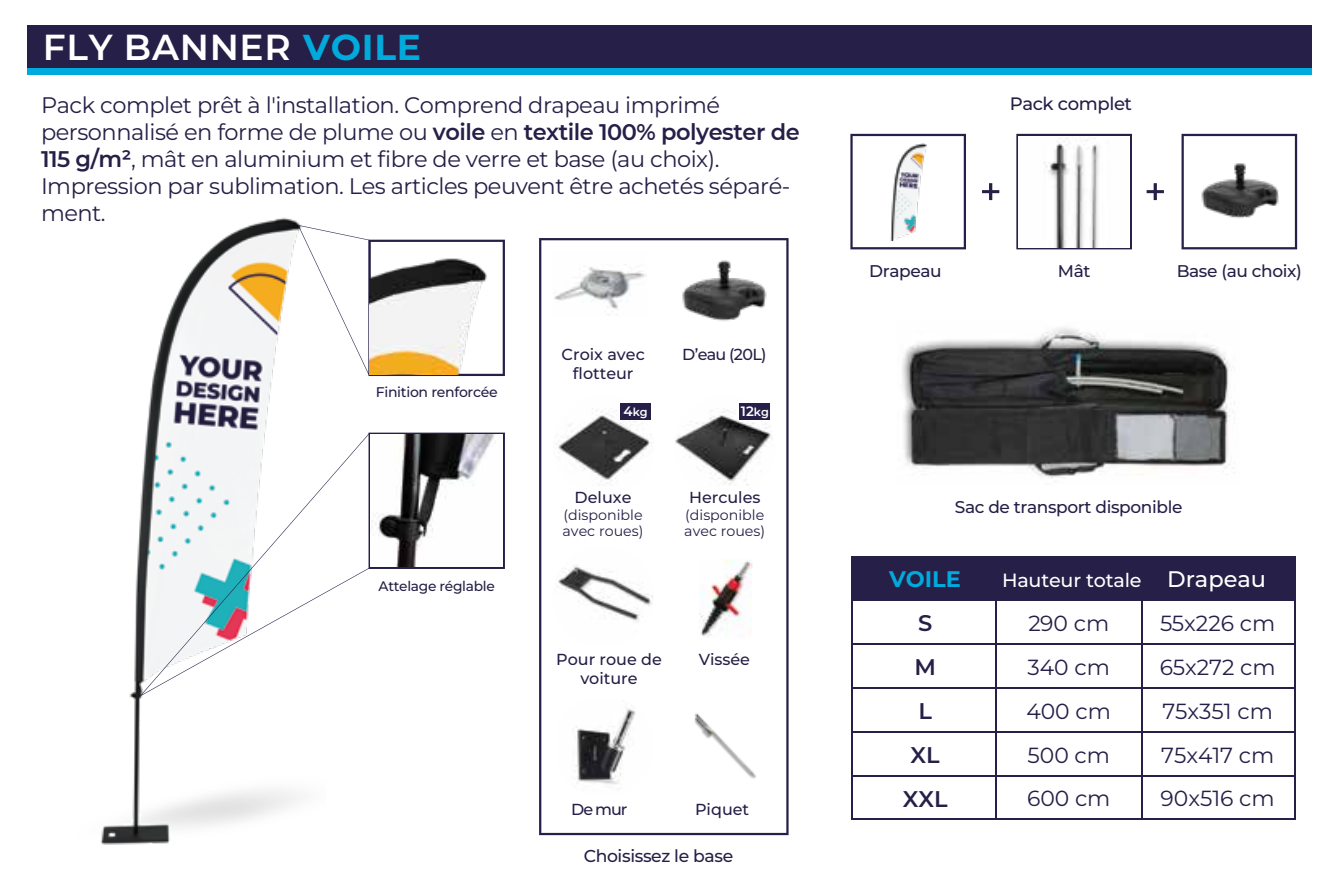
<style>
.page{position:relative;width:1340px;height:893px;background:#fff}
.page>*{position:absolute;margin:0;border:0;box-sizing:border-box;transform-origin:0 0}
.t1{font:600 36px "Montserrat";letter-spacing:.02em;color:#fff}
.t2{font:22.5px/27px "Montserrat";letter-spacing:-.02em;color:#261f47}
.t3{font:600 22.5px/43.9px "Montserrat";color:#261f47;text-align:center}
.t4{font:700 22.5px "Montserrat";color:#00aadc}
.t5{font:21.82px/43.9px "Montserrat";color:#261f47;text-align:justify}
.t6{font:500 19.12px "Montserrat";letter-spacing:-.01em;color:#fff}
.t7{font:500 18px "Montserrat";letter-spacing:-.02em;color:#261f47}
.t8{font:500 17.1px "Montserrat";letter-spacing:-.02em;color:#261f47}
.t9{font:500 16.88px "Montserrat";letter-spacing:-.02em;color:#261f47}
.t10{font:500 15.97px/19.1px "Montserrat";color:#261f47;text-align:center}
.t11{font:14.17px/16.7px "Montserrat";color:#261f47}
.t12{font:500 13.95px "Montserrat";letter-spacing:-.02em;color:#261f47}
.t13{font:500 13.72px "Montserrat";letter-spacing:-.02em;color:#261f47}
.t14{font:600 13.5px "Montserrat";color:#fff}
.t15{font:600 11.25px "Montserrat";color:#fff}
.s1{font-weight:700;color:#00aadc}
.s2{font-weight:600}
.s3{font-size:13.5px}
.s4{font-size:11.25px}
.s5{font-size:22.5px}
</style>
<div class="page">
<img style="left:100px;top:217px;width:201px;height:628px">
<div style="left:28px;top:26px;width:1284px;height:42px;background:#261f47"></div>
<div style="left:851px;top:556px;width:444px;height:44px;background:#261f47"></div>
<hr style="left:851px;top:600px;width:171px;height:1px;background:#261f47">
<hr style="left:1022px;top:600px;width:273px;height:1px;background:#261f47">
<hr style="left:851px;top:644px;width:171px;height:1px;background:#261f47">
<hr style="left:1022px;top:644px;width:273px;height:1px;background:#261f47">
<hr style="left:851px;top:687px;width:171px;height:1px;background:#261f47">
<hr style="left:1022px;top:687px;width:273px;height:1px;background:#261f47">
<hr style="left:851px;top:731px;width:171px;height:1px;background:#261f47">
<hr style="left:1022px;top:731px;width:273px;height:1px;background:#261f47">
<hr style="left:851px;top:775px;width:171px;height:1px;background:#261f47">
<hr style="left:1022px;top:775px;width:273px;height:1px;background:#261f47">
<hr style="left:995px;top:600px;width:2px;height:219px;background:#261f47">
<hr style="left:851px;top:556px;width:1px;height:263px;background:#261f47">
<hr style="left:1141px;top:600px;width:1px;height:219px;background:#261f47">
<hr style="left:1294px;top:556px;width:1px;height:263px;background:#261f47">
<hr style="left:851px;top:819px;width:444px;height:1px;background:#261f47">
<svg style="left:1181px;top:134px;width:116px;height:115px"></svg>
<svg style="left:1016px;top:134px;width:115px;height:115px"></svg>
<svg style="left:850px;top:134px;width:116px;height:115px"></svg>
<svg style="left:982px;top:183px;width:17px;height:17px"></svg>
<svg style="left:1146px;top:183px;width:17px;height:17px"></svg>
<svg style="left:370px;top:433px;width:135px;height:136px"></svg>
<svg style="left:139px;top:433px;width:231px;height:264px"></svg>
<svg style="left:298px;top:225px;width:207px;height:151px"></svg>
<div style="left:28px;top:68px;width:1284px;height:7px;background:#00aadc"></div>
<img style="left:371px;top:435px;width:131px;height:132px">
<img style="left:1184px;top:141px;width:111px;height:97px">
<img style="left:1018px;top:136px;width:111px;height:111px">
<img style="left:369px;top:241px;width:133px;height:134px">
<img style="left:902px;top:327px;width:333px;height:151px">
<img style="left:890px;top:143px;width:36px;height:97px">
<svg style="left:539px;top:238px;width:249px;height:597px"></svg>
<div style="left:620px;top:404px;width:31px;height:16px;background:#261f47"></div>
<div style="left:739px;top:404px;width:31px;height:16px;background:#261f47"></div>
<img style="left:558px;top:700px;width:94px;height:94px">
<img style="left:553px;top:546px;width:100px;height:99px">
<img style="left:553px;top:251px;width:93px;height:66px">
<img style="left:682px;top:706px;width:84px;height:84px">
<img style="left:699px;top:559px;width:53px;height:80px">
<img style="left:674px;top:253px;width:98px;height:72px">
<h1 class="t1" style="left:43px;top:22px;width:380px">FLY BANNER <span class="s1">VOILE</span></h1>
<p class="t2" style="left:41px;top:90px;width:760px">Pack complet prêt à l'installation. Comprend drapeau imprimé personnalisé en forme de plume ou <span class="s2">voile</span> en <span class="s2">textile 100% polyester de 115 g/m²</span>, mât en aluminium et fibre de verre et base (au choix).<br>Impression par sublimation. Les articles peuvent être achetés séparé&shy;ment.</p>
<p class="t12" style="left:376px;top:382px;width:123px">Finition renforcée</p>
<p class="t13" style="left:378px;top:576px;width:118px">Attelage réglable</p>
<p class="t10" style="left:561px;top:344px;width:85px">Croix avec flotteur</p>
<p class="t10" style="left:682px;top:344px;width:86px">D’eau (20L)</p>
<p class="t15" style="left:623px;top:404px;width:26px"><span class="s3">4</span>kg</p>
<p class="t14" style="left:741px;top:401px;width:29px">12<span class="s4">kg</span></p>
<p class="t10" style="left:574px;top:487px;width:58px">Deluxe</p>
<p class="t11" style="left:562px;top:506px;width:82px">(disponible avec roues)</p>
<p class="t10" style="left:689px;top:487px;width:73px">Hercules</p>
<p class="t11" style="left:684px;top:506px;width:82px">(disponible avec roues)</p>
<p class="t10" style="left:556px;top:649px;width:107px">Pour roue de voiture</p>
<p class="t10" style="left:698px;top:649px;width:53px">Vissée</p>
<p class="t10" style="left:571px;top:799px;width:57px">De mur</p>
<p class="t10" style="left:695px;top:799px;width:56px">Piquet</p>
<p class="t8" style="left:583px;top:844px;width:151px">Choisissez le base</p>
<p class="t7" style="left:1009px;top:91px;width:124px">Pack complet</p>
<p class="t9" style="left:869px;top:259px;width:74px">Drapeau</p>
<p class="t9" style="left:1057px;top:259px;width:34px">Mât</p>
<p class="t9" style="left:1176px;top:259px;width:127px">Base (au choix)</p>
<p class="t9" style="left:954px;top:495px;width:229px">Sac de transport disponible</p>
<p class="t4" style="left:889px;top:563px;width:73px">VOILE</p>
<p class="t6" style="left:1002px;top:567px;width:266px">Hauteur totale <span class="s5">Drapeau</span></p>
<p class="t3" style="left:902px;top:600px;width:46px">S<br>M<br>L<br>XL<br>XXL</p>
<p class="t5" style="left:1026px;top:601px;width:86px">290 cm 340 cm 400 cm 500 cm 600 cm</p>
<p class="t5" style="left:1159px;top:601px;width:117px">55x226 cm 65x272 cm 75x351 cm 75x417 cm 90x516 cm</p>
</div>
